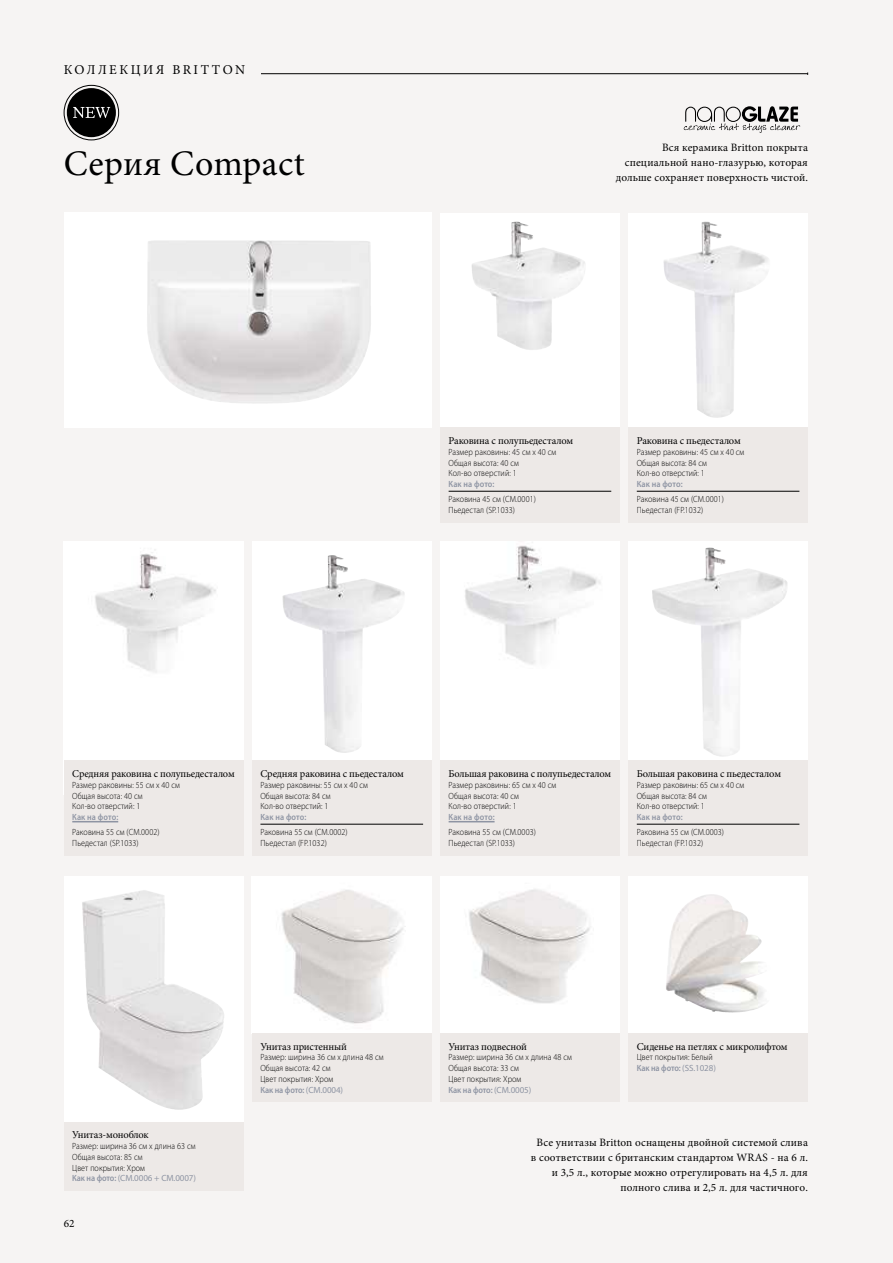
<style>
.page{position:relative;width:893px;height:1263px;background:#f6f4f3}
.page>*{position:absolute;margin:0;border:0;box-sizing:border-box;transform-origin:0 0}
.t1{font:36px "Minion Pro";letter-spacing:.01em;color:#000}
.t2{font:13.5px "Minion Pro";letter-spacing:.185em;color:#000}
.t3{font:11.25px/15px "Minion Pro";letter-spacing:.01em;color:#000;text-align:right}
.t4{font:10.5px "Minion Pro";letter-spacing:-.015em;color:#000}
.t5{font:300 9px/10.8px "Myriad Pro";letter-spacing:.01em;color:#000;scale:.9 1}
.t6{font:600 9px "Myriad Pro";letter-spacing:.01em;color:#8e94a3;scale:.9 1}
.s1{font-weight:600;color:#8e94a3}
.s2{font-weight:400;color:#8e94a3}
</style>
<div class="page">
<svg style="left:64px;top:213px;width:368px;height:215px;fill:#fff"></svg>
<img style="left:147px;top:240px;width:69px;height:161px">
<div style="left:440px;top:213px;width:180px;height:296px;background:#fff"></div>
<img style="left:472px;top:222px;width:44px;height:123px">
<svg style="left:628px;top:213px;width:180px;height:215px;fill:#fff"></svg>
<img style="left:663px;top:222px;width:41px;height:192px">
<img style="left:64px;top:541px;width:179px;height:220px">
<div style="left:252px;top:541px;width:180px;height:301px;background:#fff"></div>
<img style="left:282px;top:555px;width:58px;height:197px">
<img style="left:440px;top:541px;width:180px;height:220px">
<svg style="left:628px;top:541px;width:180px;height:220px;fill:#fff"></svg>
<img style="left:652px;top:548px;width:56px;height:144px">
<svg style="left:64px;top:876px;width:179px;height:246px;fill:#fff"></svg>
<img style="left:98px;top:890px;width:46px;height:9px">
<img style="left:252px;top:876px;width:180px;height:157px">
<img style="left:440px;top:876px;width:180px;height:157px">
<svg style="left:628px;top:876px;width:180px;height:157px;fill:#fff"></svg>
<img style="left:666px;top:894px;width:43px;height:108px">
<hr style="left:242px;top:73px;width:566px;height:1px;background:#000">
<div style="left:64px;top:64px;width:197px;height:22px;background:#f6f4f3"></div>
<svg style="left:684px;top:106px;width:116px;height:27px"></svg>
<div style="left:440px;top:428px;width:180px;height:95px;background:#ede9e7"></div>
<hr style="left:449px;top:491px;width:162px;height:1px;background:#000">
<div style="left:64px;top:761px;width:179px;height:95px;background:#ede9e7"></div>
<hr style="left:72px;top:821px;width:46px;height:1px;background:#8e94a3">
<div style="left:440px;top:761px;width:180px;height:95px;background:#ede9e7"></div>
<hr style="left:449px;top:821px;width:46px;height:1px;background:#8e94a3">
<div style="left:628px;top:428px;width:180px;height:95px;background:#ede9e7"></div>
<hr style="left:637px;top:491px;width:162px;height:1px;background:#000">
<div style="left:252px;top:761px;width:180px;height:95px;background:#ede9e7"></div>
<hr style="left:260px;top:824px;width:163px;height:1px;background:#000">
<div style="left:628px;top:761px;width:180px;height:95px;background:#ede9e7"></div>
<hr style="left:637px;top:824px;width:162px;height:1px;background:#000">
<div style="left:64px;top:1122px;width:179px;height:69px;background:#ede9e7"></div>
<div style="left:252px;top:1033px;width:180px;height:69px;background:#ede9e7"></div>
<div style="left:440px;top:1033px;width:180px;height:69px;background:#ede9e7"></div>
<div style="left:628px;top:1033px;width:180px;height:69px;background:#ede9e7"></div>
<div style="left:67px;top:88px;width:49px;height:49px;background:#000;border-radius:50%"></div>
<svg style="left:73px;top:107px;width:37px;height:11px"></svg>
<div style="left:64px;top:85px;width:55px;height:55px;border:1px solid #000;border-radius:50%"></div>
<h2 class="t2" style="left:64px;top:64px;width:183px">КОЛЛЕКЦИЯ BRITTON</h2>
<h1 class="t1" style="left:64px;top:149px;width:243px">Серия Compact</h1>
<p class="t3" style="left:616px;top:141px;width:194px">Вся керамика Britton покрыта специальной нано-глазурью, которая дольше сохраняет поверхность чистой.</p>
<p class="t4" style="left:449px;top:436px;width:126px">Раковина с полупьедесталом</p>
<p class="t5" style="left:449px;top:447px;width:121px">Размер раковины: 45 см х 40 см<br>Общая высота: 40 см<br>Кол-во отверстий: 1</p>
<p class="t6" style="left:449px;top:481px;width:52px">Как на фото:</p>
<p class="t5" style="left:449px;top:494px;width:98px">Раковина 45 см (CM.0001)<br>Пьедестал (SP.1033)</p>
<p class="t4" style="left:637px;top:436px;width:106px">Раковина с пьедесталом</p>
<p class="t5" style="left:637px;top:447px;width:121px">Размер раковины: 45 см х 40 см<br>Общая высота: 84 см<br>Кол-во отверстий: 1</p>
<p class="t6" style="left:637px;top:481px;width:52px">Как на фото:</p>
<p class="t5" style="left:637px;top:494px;width:98px">Раковина 45 см (CM.0001)<br>Пьедестал (FP.1032)</p>
<p class="t4" style="left:72px;top:769px;width:164px">Средняя раковина с полупьедесталом</p>
<p class="t5" style="left:72px;top:781px;width:121px">Размер раковины: 55 см х 40 см<br>Общая высота: 40 см<br>Кол-во отверстий: 1</p>
<p class="t6" style="left:72px;top:814px;width:53px">Как на фото:</p>
<p class="t5" style="left:72px;top:827px;width:98px">Раковина 55 см (CM.0002)<br>Пьедестал (SP.1033)</p>
<p class="t4" style="left:260px;top:769px;width:145px">Средняя раковина с пьедесталом</p>
<p class="t5" style="left:260px;top:780px;width:121px">Размер раковины: 55 см х 40 см<br>Общая высота: 84 см<br>Кол-во отверстий: 1</p>
<p class="t6" style="left:260px;top:814px;width:52px">Как на фото:</p>
<p class="t5" style="left:260px;top:827px;width:98px">Раковина 55 см (CM.0002)<br>Пьедестал (FP.1032)</p>
<p class="t4" style="left:449px;top:769px;width:164px">Большая раковина с полупьедесталом</p>
<p class="t5" style="left:449px;top:781px;width:121px">Размер раковины: 65 см х 40 см<br>Общая высота: 40 см<br>Кол-во отверстий: 1</p>
<p class="t6" style="left:449px;top:814px;width:53px">Как на фото:</p>
<p class="t5" style="left:449px;top:827px;width:98px">Раковина 55 см (CM.0003)<br>Пьедестал (SP.1033)</p>
<p class="t4" style="left:637px;top:769px;width:146px">Большая раковина с пьедесталом</p>
<p class="t5" style="left:637px;top:780px;width:121px">Размер раковины: 65 см х 40 см<br>Общая высота: 84 см<br>Кол-во отверстий: 1</p>
<p class="t6" style="left:637px;top:814px;width:52px">Как на фото:</p>
<p class="t5" style="left:637px;top:827px;width:98px">Раковина 55 см (CM.0003)<br>Пьедестал (FP.1032)</p>
<p class="t4" style="left:72px;top:1130px;width:78px">Унитаз-моноблок</p>
<p class="t5" style="left:72px;top:1141px;width:139px">Размер: ширина 36 см х длина 63 см<br>Общая высота: 85 см<br>Цвет покрытия: Хром<br><span class="s1">Как на фото:</span> <span class="s2">(CM.0006 + CM.0007)</span></p>
<p class="t3" style="left:64px;top:1216px;width:12px">62</p>
<p class="t4" style="left:260px;top:1042px;width:88px">Унитаз пристенный</p>
<p class="t5" style="left:260px;top:1052px;width:138px">Размер: ширина 36 см х длина 48 см<br>Общая высота: 42 см<br>Цвет покрытия: Хром<br><span class="s1">Как на фото:</span> <span class="s2">(CM.0004)</span></p>
<p class="t4" style="left:449px;top:1042px;width:80px">Унитаз подвесной</p>
<p class="t5" style="left:449px;top:1052px;width:138px">Размер: ширина 36 см х длина 48 см<br>Общая высота: 33 см<br>Цвет покрытия: Хром<br><span class="s1">Как на фото:</span> <span class="s2">(CM.0005)</span></p>
<p class="t4" style="left:637px;top:1042px;width:152px">Сиденье на петлях с микролифтом</p>
<p class="t5" style="left:637px;top:1052px;width:89px">Цвет покрытия: Белый<br><span class="s1">Как на фото:</span> <span class="s2">(SS.1028)</span></p>
<p class="t3" style="left:531px;top:1135px;width:279px">Все унитазы Britton оснащены двойной системой слива в соответствии с британским стандартом WRAS - на 6 л. и 3,5 л., которые можно отрегулировать на 4,5 л. для полного слива и 2,5 л. для частичного.</p>
</div>
